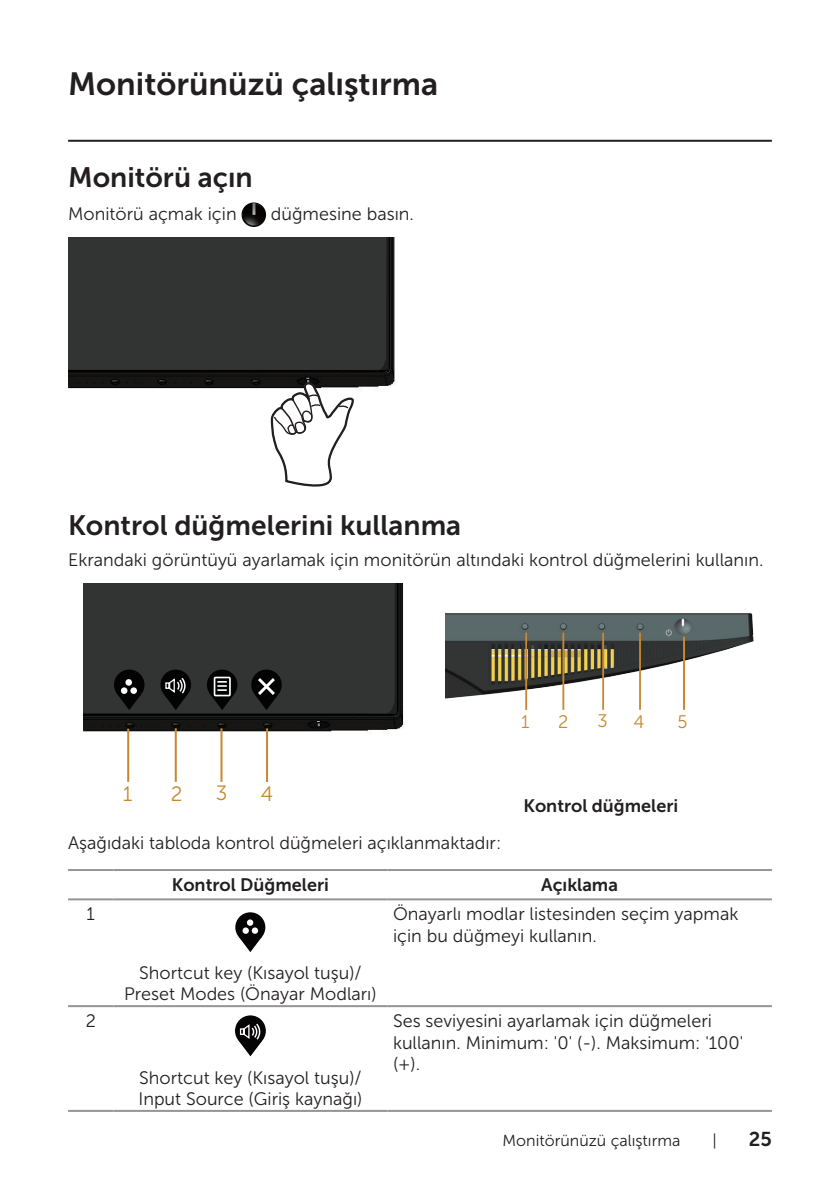
<style>
.page{position:relative;width:840px;height:1191px;background:#fff}
.page>*{position:absolute;margin:0;border:0;box-sizing:border-box;transform-origin:0 0}
.Head_1{font:32px "Museo Sans For Dell 700";color:#231f20}
.Head_2{font:28px "Museo Sans For Dell 700";color:#231f20}
.t1{font:20.6px "Museo Sans For Dell 300";color:#c78830}
.t2{font:20px "Museo Sans For Dell 700";color:#231f20}
.t3{font:18.2px "Museo Sans For Dell 300";color:#c78830}
.text{font:18px/21.6px "Museo Sans For Dell 300";color:#231f20}
.text-2{font:18px "Museo Sans For Dell 700";color:#231f20}
.t4{font:16px "Museo Sans For Dell 300";color:#231f20}
</style>
<div class="page">
<hr style="left:68px;top:140px;width:703px;height:2px;background:#231f20">
<img style="left:241px;top:202px;width:25px;height:25px;border-radius:12px">
<img style="left:68px;top:238px;width:328px;height:152px">
<div style="left:68px;top:238px;width:318px;height:132px;background:#323333"></div>
<svg style="left:270px;top:382px;width:85px;height:105px"></svg>
<img style="left:445px;top:613px;width:309px;height:88px">
<svg style="left:665px;top:629px;width:6px;height:7px"></svg>
<hr style="left:562px;top:632px;width:2px;height:78px;background:#c78830">
<hr style="left:602px;top:632px;width:1px;height:78px;background:#c78830">
<hr style="left:638px;top:632px;width:2px;height:78px;background:#c78830">
<hr style="left:525px;top:632px;width:2px;height:78px;background:#c78830">
<hr style="left:682px;top:636px;width:2px;height:74px;background:#c78830">
<img style="left:83px;top:583px;width:323px;height:169px">
<div style="left:83px;top:583px;width:312px;height:130px;background:#323333"></div>
<hr style="left:220px;top:728px;width:2px;height:54px;background:#c78830">
<hr style="left:266px;top:728px;width:2px;height:54px;background:#c78830">
<hr style="left:175px;top:728px;width:2px;height:54px;background:#c78830">
<hr style="left:127px;top:728px;width:2px;height:54px;background:#c78830">
<div style="left:114px;top:669px;width:30px;height:31px;background:#030303;border-radius:50%"></div>
<svg style="left:117px;top:694px;width:24px;height:16px"></svg>
<div style="left:207px;top:669px;width:30px;height:31px;background:#030303;border-radius:50%"></div>
<div style="left:251px;top:669px;width:30px;height:31px;background:#030303;border-radius:50%"></div>
<div style="left:125px;top:679px;width:7px;height:6px;background:#fff;border-radius:50%"></div>
<div style="left:121px;top:687px;width:6px;height:7px;background:#fff;border-radius:50%"></div>
<div style="left:130px;top:687px;width:7px;height:7px;background:#fff;border-radius:50%"></div>
<svg style="left:255px;top:678px;width:23px;height:32px"></svg>
<div style="left:213px;top:676px;width:18px;height:20px;border:2px solid #fff"></div>
<svg style="left:210px;top:681px;width:24px;height:29px"></svg>
<div style="left:160px;top:669px;width:31px;height:31px;background:#030303;border-radius:50%"></div>
<svg style="left:164px;top:677px;width:23px;height:33px"></svg>
<hr style="left:68px;top:869px;width:45px;height:2px;background:#939598">
<hr style="left:113px;top:869px;width:274px;height:2px;background:#939598">
<hr style="left:387px;top:869px;width:384px;height:2px;background:#939598">
<hr style="left:68px;top:898px;width:45px;height:2px;background:#939598">
<hr style="left:387px;top:898px;width:384px;height:2px;background:#939598">
<hr style="left:68px;top:1005px;width:45px;height:2px;background:#939598">
<hr style="left:387px;top:1005px;width:384px;height:2px;background:#939598">
<hr style="left:68px;top:1109px;width:45px;height:2px;background:#939598">
<hr style="left:387px;top:1109px;width:384px;height:2px;background:#939598">
<hr style="left:113px;top:898px;width:274px;height:2px;background:#939598">
<hr style="left:113px;top:1005px;width:274px;height:2px;background:#939598">
<hr style="left:113px;top:1109px;width:274px;height:2px;background:#939598">
<div style="left:235px;top:912px;width:30px;height:30px;background:#060304;border-radius:50%"></div>
<svg style="left:239px;top:937px;width:23px;height:14px"></svg>
<svg style="left:247px;top:919px;width:6px;height:6px"></svg>
<div style="left:242px;top:927px;width:7px;height:6px;background:#fff;border-radius:50%"></div>
<div style="left:251px;top:927px;width:7px;height:6px;background:#fff;border-radius:50%"></div>
<div style="left:235px;top:1015px;width:31px;height:31px;background:#050303;border-radius:50%"></div>
<svg style="left:238px;top:1023px;width:24px;height:33px"></svg>
<p class="Head_1" style="left:68px;top:66px;width:371px">Monitörünüzü çalıştırma</p>
<p class="Head_2" style="left:68px;top:162px;width:186px">Monitörü açın</p>
<p class="text" style="left:68px;top:203px;width:170px">Monitörü açmak için</p>
<p class="text" style="left:271px;top:203px;width:144px">düğmesine basın.</p>
<p class="Head_2" style="left:68px;top:510px;width:394px">Kontrol düğmelerini kullanma</p>
<p class="text" style="left:68px;top:549px;width:696px">Ekrandaki görüntüyü ayarlamak için monitörün altındaki kontrol düğmelerini kullanın.</p>
<p class="t3" style="left:521px;top:712px;width:10px">1</p>
<p class="t3" style="left:557px;top:711px;width:12px">2</p>
<p class="t3" style="left:597px;top:711px;width:12px">3</p>
<p class="t3" style="left:633px;top:711px;width:12px">4</p>
<p class="t3" style="left:677px;top:711px;width:12px">5</p>
<p class="t1" style="left:123px;top:782px;width:11px">1</p>
<p class="t1" style="left:171px;top:782px;width:13px">2</p>
<p class="t1" style="left:216px;top:782px;width:13px">3</p>
<p class="t1" style="left:261px;top:782px;width:14px">4</p>
<p class="text" style="left:68px;top:832px;width:434px">Aşağıdaki tabloda kontrol düğmeleri açıklanmaktadır:</p>
<p class="text-2" style="left:172px;top:874px;width:158px">Kontrol Düğmeleri</p>
<p class="text-2" style="left:541px;top:874px;width:78px">Açıklama</p>
<p class="text" style="left:87px;top:903px;width:10px">1</p>
<p class="text-2" style="left:523px;top:796px;width:156px">Kontrol düğmeleri</p>
<p class="text" style="left:393px;top:903px;width:347px">Önayarlı modlar listesinden seçim yapmak için bu düğmeyi kullanın.</p>
<p class="text" style="left:86px;top:1010px;width:12px">2</p>
<p class="text" style="left:124px;top:962px;width:254px;text-align:center">Shortcut key (Kısayol tuşu)/<br>Preset Modes (Önayar Modları)</p>
<p class="text" style="left:138px;top:1066px;width:225px">Shortcut key (Kısayol tuşu)/<br>Input Source (Giriş kaynağı)</p>
<p class="text" style="left:393px;top:1010px;width:351px">Ses seviyesini ayarlamak için düğmeleri kullanın. Minimum: '0' (-). Maksimum: '100' (+).</p>
<p class="t4" style="left:502px;top:1131px;width:179px">Monitörünüzü çalıştırma</p>
<p class="t4" style="left:712px;top:1131px;width:6px">|</p>
<p class="t2" style="left:748px;top:1127px;width:24px">25</p>
</div>
